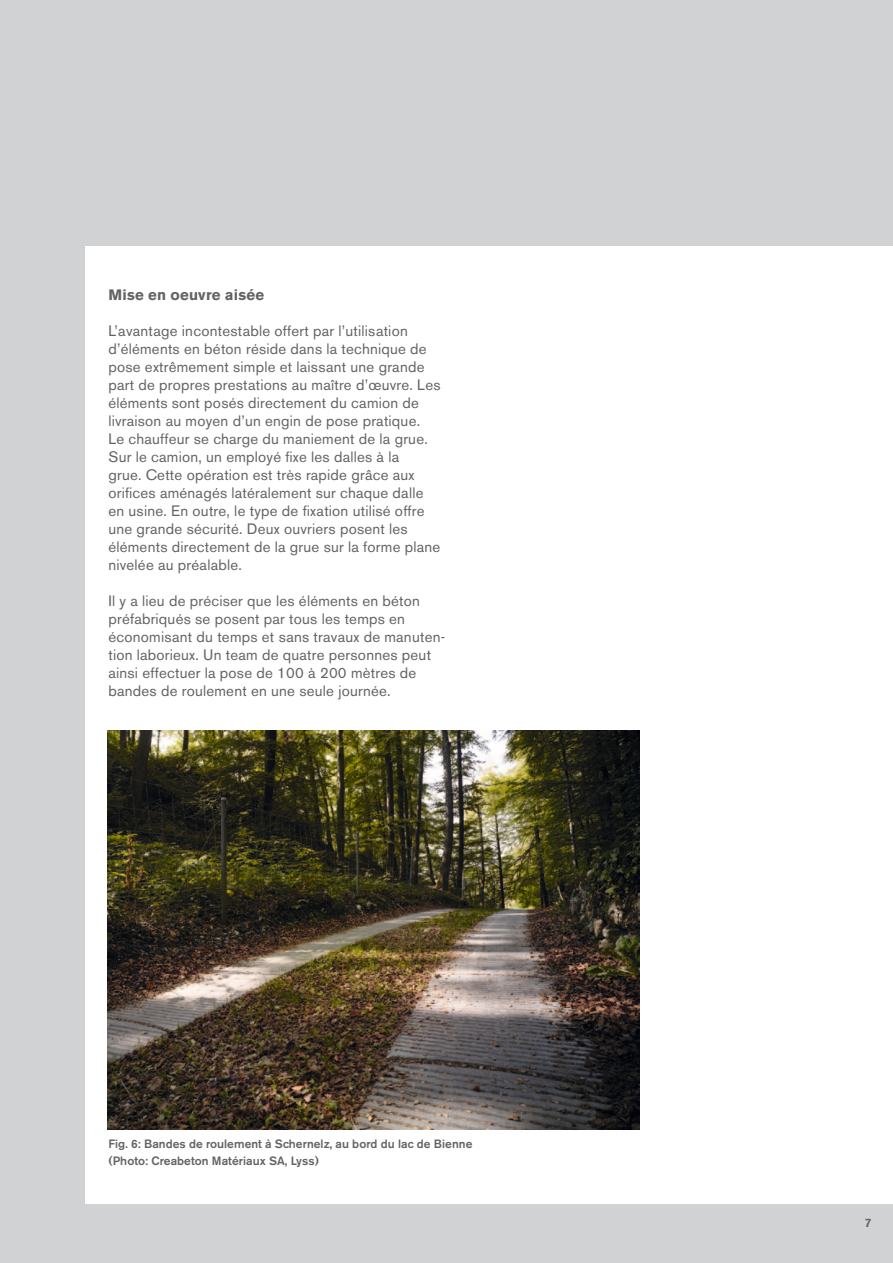
<style>
.page{position:relative;width:893px;height:1263px;background:#d1d2d4}
.page>*{position:absolute;margin:0;border:0;box-sizing:border-box;transform-origin:0 0}
.t1{font:15px/18px "Akzidenz Grotesk BE";letter-spacing:.015em;color:#636366}
.t2{font:700 15px "Akzidenz Grotesk BE";letter-spacing:.015em;color:#636366}
.t3{font:500 12px/16.5px "Akzidenz Grotesk BE";letter-spacing:.005em;color:#636366}
</style>
<div class="page">
<div style="left:85px;top:246px;width:808px;height:957px;background:#fff"></div>
<img style="left:107px;top:730px;width:532px;height:399px">
<p class="t2" style="left:108px;top:286px;width:157px">Mise en oeuvre aisée</p>
<p class="t1" style="left:108px;top:322px;width:334px">L’avantage incontestable offert par l’utilisation d’éléments en béton réside dans la technique de pose extrêmement simple et laissant une grande part de propres prestations au maître d’œuvre. Les éléments sont posés directement du camion de livraison au moyen d’un engin de pose pratique.<br>Le chauffeur se charge du maniement de la grue.<br>Sur le camion, un employé fixe les dalles à la<br>grue. Cette opération est très rapide grâce aux orifices aménagés latéralement sur chaque dalle en usine. En outre, le type de fixation utilisé offre une grande sécurité. Deux ouvriers posent les éléments directement de la grue sur la forme plane nivelée au préalable.</p>
<p class="t1" style="left:108px;top:592px;width:338px">Il y a lieu de préciser que les éléments en béton préfabriqués se posent par tous les temps en économisant du temps et sans travaux de manuten&shy;tion laborieux. Un team de quatre personnes peut ainsi effectuer la pose de 100 à 200 mètres de bandes de roulement en une seule journée.</p>
<p class="t3" style="left:108px;top:1135px;width:366px">Fig. 6: Bandes de roulement à Schernelz, au bord du lac de Bienne (Photo: Creabeton Matériaux SA, Lyss)</p>
<p class="t3" style="left:865px;top:1215px;width:8px">7</p>
</div>
